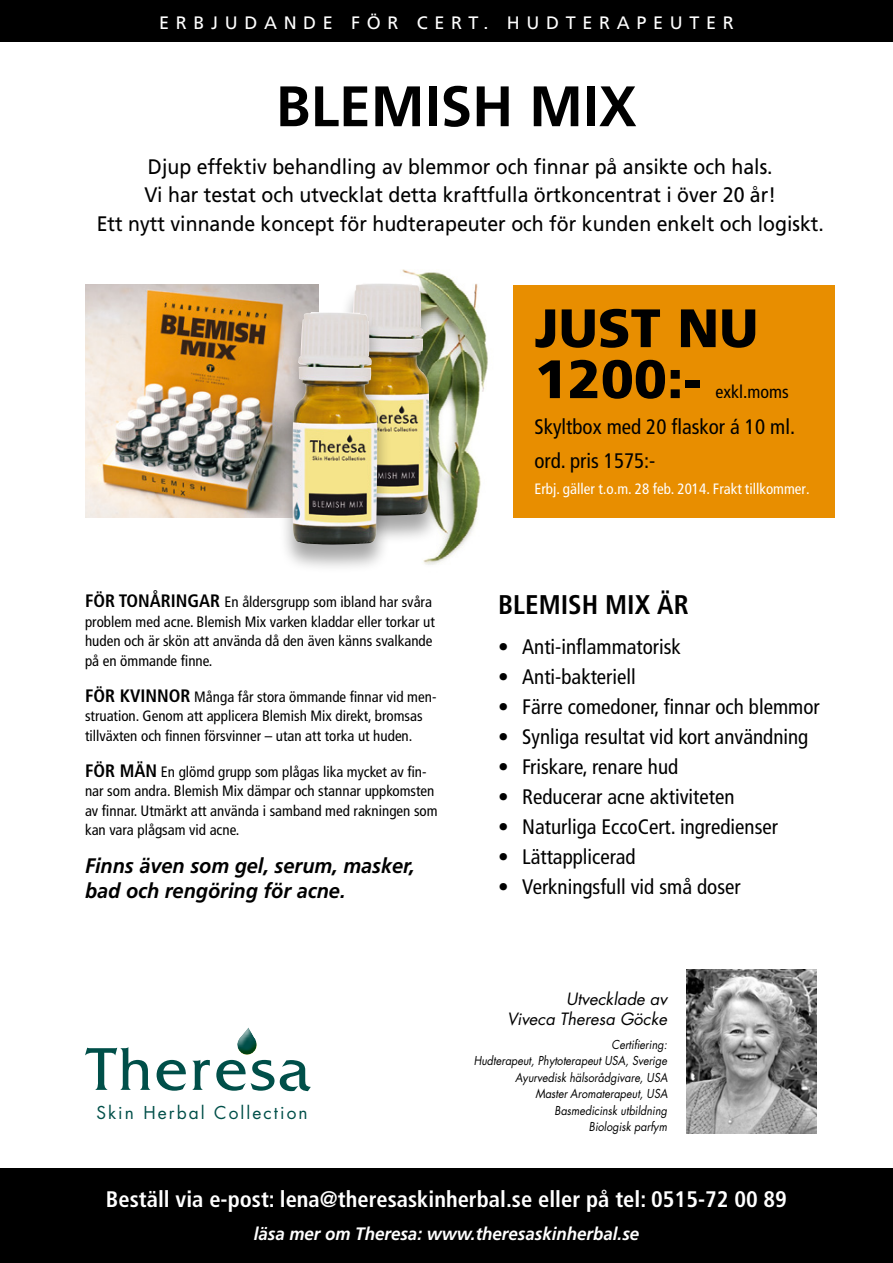
<style>
.page{position:relative;width:893px;height:1263px;background:#fff}
.page>*{position:absolute;margin:0;border:0;box-sizing:border-box;transform-origin:0 0}
.t1{font:700 57px "Frutiger";color:#000}
.t2{font:900 54px/51px "Frutiger";color:#000}
.t3{font:700 condensed 27px "Frutiger";color:#000}
.t4{font:700 condensed 22.5px "Frutiger";color:#fff}
.t5{font:condensed 21px/33.3px "Frutiger";color:#000}
.t6{font:21px/28.5px "Frutiger";color:#000;text-align:center;scale:.93 1}
.t7{font:italic 700 21px/25.5px "Frutiger";color:#000;scale:.95 1}
.t8{font:italic 700 18px "Frutiger";color:#fff;scale:.94 1}
.t9{font:18px "Frutiger";letter-spacing:.37em;color:#fff}
.t10{font:condensed 18px "Frutiger";color:#000}
.t11{font:17.25px "Futura";letter-spacing:.12em;color:#004f49}
.t12{font:italic 16.5px/19.8px "Futura";color:#000;text-align:right}
.t13{font:condensed 15px/19.5px "Frutiger";color:#000}
.t14{font:condensed 15px "Frutiger";color:#fff}
.t15{font:italic 12px/16.5px "Futura";color:#000;text-align:right;scale:.9 1}
.s1{font-weight:700;font-size:18px}
</style>
<div class="page">
<img style="left:402px;top:269px;width:86px;height:296px">
<div style="left:0;top:0;width:893px;height:42px;background:#000"></div>
<div style="left:330px;top:283px;width:113px;height:261px;background:#000;opacity:.35"></div>
<img style="left:344px;top:283px;width:85px;height:233px">
<div style="left:513px;top:285px;width:321px;height:233px;background:#e88e00"></div>
<div style="left:0;top:1168px;width:893px;height:95px;background:#000"></div>
<img style="left:85px;top:285px;width:234px;height:232px">
<div style="left:278px;top:312px;width:113px;height:261px;background:#000;opacity:.35"></div>
<img style="left:293px;top:312px;width:84px;height:233px">
<svg style="left:85px;top:1027px;width:226px;height:64px"></svg>
<img style="left:687px;top:969px;width:129px;height:164px">
<p class="t9" style="left:159px;top:12px;width:576px">ERBJUDANDE FÖR CERT. HUDTERAPEUTER</p>
<h1 class="t1" style="left:276px;top:73px;width:363px">BLEMISH MIX</h1>
<h3 class="t6" style="left:97px;top:152px;width:783px">Djup effektiv behandling av blemmor och finnar på ansikte och hals.<br>Vi har testat och utvecklat detta kraftfulla örtkoncentrat i över 20 år!<br>Ett nytt vinnande koncept för hudterapeuter och för kunden enkelt och logiskt.</h3>
<p class="t13" style="left:85px;top:593px;width:351px"><span class="s1">För tonåringar</span> En åldersgrupp som ibland har svåra problem med acne. Blemish Mix varken kladdar eller torkar ut huden och är skön att använda då den även känns svalkande på en ömmande finne.</p>
<p class="t13" style="left:85px;top:687px;width:353px"><span class="s1">För Kvinnor</span> Många får stora ömmande finnar vid men&shy;struation. Genom att applicera Blemish Mix direkt, bromsas tillväxten och finnen försvinner – utan att torka ut huden.</p>
<p class="t13" style="left:85px;top:762px;width:354px"><span class="s1">För Män</span> En glömd grupp som plågas lika mycket av fin&shy;nar som andra. Blemish Mix dämpar och stannar uppkomsten av finnar. Utmärkt att använda i samband med rakningen som kan vara plågsam vid acne.</p>
<h3 class="t7" style="left:85px;top:853px;width:348px">Finns även som gel, serum, masker, bad och rengöring för acne.</h3>
<p class="t11" style="left:96px;top:1101px;width:213px">Skin Herbal Collection</p>
<h2 class="t2" style="left:535px;top:302px;width:225px">JUST NU<br>1200:-</h2>
<p class="t10" style="left:715px;top:381px;width:75px">exkl.moms</p>
<h3 class="t5" style="left:534px;top:410px;width:262px">Skyltbox med 20 flaskor á 10 ml. ord. pris 1575:-</h3>
<p class="t14" style="left:534px;top:480px;width:277px">Erbj. gäller t.o.m. 28 feb. 2014. Frakt tillkommer.</p>
<h3 class="t3" style="left:498px;top:589px;width:176px">BLEMISH MIX ÄR</h3>
<h3 class="t5" style="left:498px;top:630px;width:184px">• Anti-inflammatorisk</h3>
<h3 class="t5" style="left:498px;top:660px;width:139px">• Anti-bakteriell</h3>
<h3 class="t5" style="left:498px;top:690px;width:323px">• Färre comedoner, finnar och blemmor</h3>
<h3 class="t5" style="left:498px;top:720px;width:312px">• Synliga resultat vid kort användning</h3>
<h3 class="t5" style="left:498px;top:750px;width:182px">• Friskare, renare hud</h3>
<h3 class="t5" style="left:498px;top:780px;width:238px">• Reducerar acne aktiviteten</h3>
<h3 class="t5" style="left:498px;top:810px;width:281px">• Naturliga EccoCert. ingredienser</h3>
<h3 class="t5" style="left:498px;top:840px;width:139px">• Lättapplicerad</h3>
<h3 class="t5" style="left:498px;top:870px;width:244px">• Verkningsfull vid små doser</h3>
<p class="t12" style="left:507px;top:988px;width:161px">Utvecklade av<br>Viveca Theresa Göcke</p>
<p class="t15" style="left:474px;top:1036px;width:217px">Certifiering:<br>Hudterapeut, Phytoterapeut USA, Sverige<br>Ayurvedisk hälsorådgivare, USA<br>Master Aromaterapeut, USA<br>Basmedicinsk utbildning<br>Biologisk parfym</p>
<h3 class="t4" style="left:106px;top:1185px;width:682px">Beställ via e-post: lena@theresaskinherbal.se eller på tel: 0515-72 00 89</h3>
<p class="t8" style="left:254px;top:1223px;width:412px">läsa mer om Theresa: www.theresaskinherbal.se</p>
</div>
